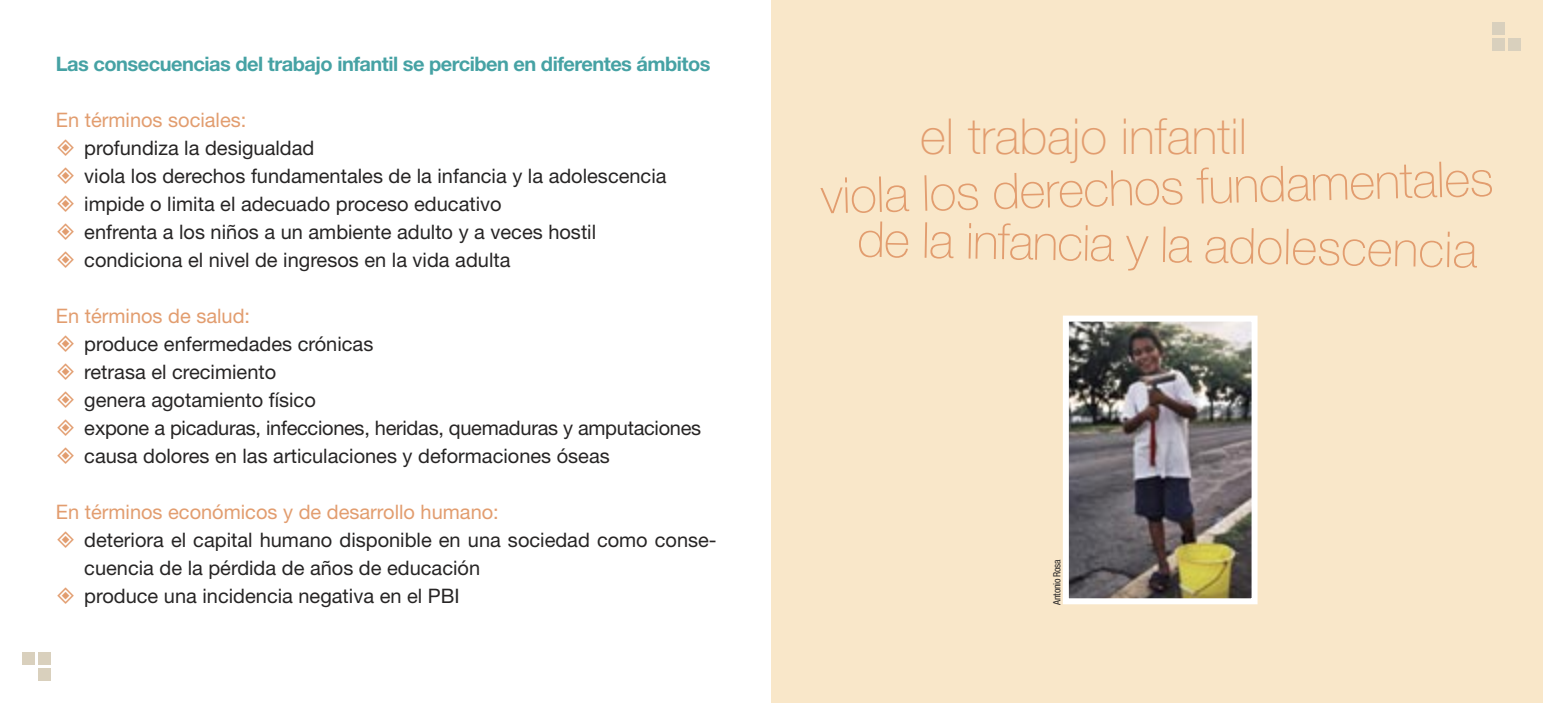
<style>
.page{position:relative;width:1543px;height:703px;background:#fff}
.page>*{position:absolute;margin:0;border:0;box-sizing:border-box;transform-origin:0 0}
.t1{font:100 49.6px "Helvetica Neue LT Std";color:#e29d6f}
.t2{font:20px/28px "Helvetica Neue LT Std";color:#272525}
.t3{font:20px "Helvetica Neue LT Std";color:#e29d6f}
.t4{font:700 20px "Helvetica Neue LT Std";letter-spacing:-.025em;color:#46a2a4}
.t5{font:condensed 10px "Helvetica Neue LT Std";letter-spacing:-.03em;color:#272525}
.s1{color:#e29d6f}
</style>
<div class="page">
<div style="left:39px;top:652px;width:12px;height:12px;background:#d9d0bd"></div>
<div style="left:22px;top:652px;width:12px;height:12px;background:#d9d0bd"></div>
<div style="left:39px;top:668px;width:12px;height:13px;background:#d9d0bd"></div>
<div style="left:771px;top:0;width:771px;height:703px;background:#f9e7c9"></div>
<img style="left:1069px;top:323px;width:181px;height:274px">
<div style="left:1062px;top:316px;width:195px;height:288px;border:6px solid #fff"></div>
<div style="left:1491px;top:39px;width:12px;height:12px;background:#d9d0bd"></div>
<div style="left:1508px;top:39px;width:12px;height:12px;background:#d9d0bd"></div>
<div style="left:1491px;top:22px;width:12px;height:13px;background:#d9d0bd"></div>
<p class="t4" style="left:56px;top:51px;width:656px">Las consecuencias del trabajo infantil se perciben en diferentes ámbitos</p>
<p class="t3" style="left:56px;top:108px;width:192px">En términos sociales:</p>
<p class="t2" style="left:56px;top:134px;width:260px"><span class="s1">≤</span> profundiza la desigualdad</p>
<p class="t2" style="left:56px;top:162px;width:612px"><span class="s1">≤</span> viola los derechos fundamentales de la infancia y la adolescencia</p>
<p class="t2" style="left:56px;top:190px;width:447px"><span class="s1">≤</span> impide o limita el adecuado proceso educativo</p>
<p class="t2" style="left:56px;top:218px;width:541px"><span class="s1">≤</span> enfrenta a los niños a un ambiente adulto y a veces hostil</p>
<p class="t2" style="left:56px;top:246px;width:456px"><span class="s1">≤</span> condiciona el nivel de ingresos en la vida adulta</p>
<p class="t3" style="left:56px;top:304px;width:196px">En términos de salud:</p>
<p class="t2" style="left:56px;top:330px;width:319px"><span class="s1">≤</span> produce enfermedades crónicas</p>
<p class="t2" style="left:56px;top:358px;width:222px"><span class="s1">≤</span> retrasa el crecimiento</p>
<p class="t2" style="left:56px;top:386px;width:261px"><span class="s1">≤</span> genera agotamiento físico</p>
<p class="t2" style="left:56px;top:414px;width:646px"><span class="s1">≤</span> expone a picaduras, infecciones, heridas, quemaduras y amputaciones</p>
<p class="t2" style="left:56px;top:442px;width:555px"><span class="s1">≤</span> causa dolores en las articulaciones y deformaciones óseas</p>
<p class="t3" style="left:56px;top:500px;width:444px">En términos económicos y de desarrollo humano:</p>
<p class="t2" style="left:84px;top:526px;width:634px;text-indent:-28px"><span class="s1">≤</span> deteriora el capital humano disponible en una sociedad como conse&shy;cuencia de la pérdida de años de educación</p>
<p class="t2" style="left:56px;top:582px;width:405px"><span class="s1">≤</span> produce una incidencia negativa en el PBI</p>
<p class="t1" style="left:920px;top:109px;width:328px">el trabajo infantil</p>
<p class="t1" style="left:819px;top:170px;width:674px;rotate:-2deg">viola los derechos fundamentales</p>
<p class="t1" style="left:857px;top:211px;width:621px;rotate:1deg">de la infancia y la adolescencia</p>
<p class="t5" style="left:1050px;top:605px;width:47px;rotate:-90deg">Antonio Rosa</p>
</div>
